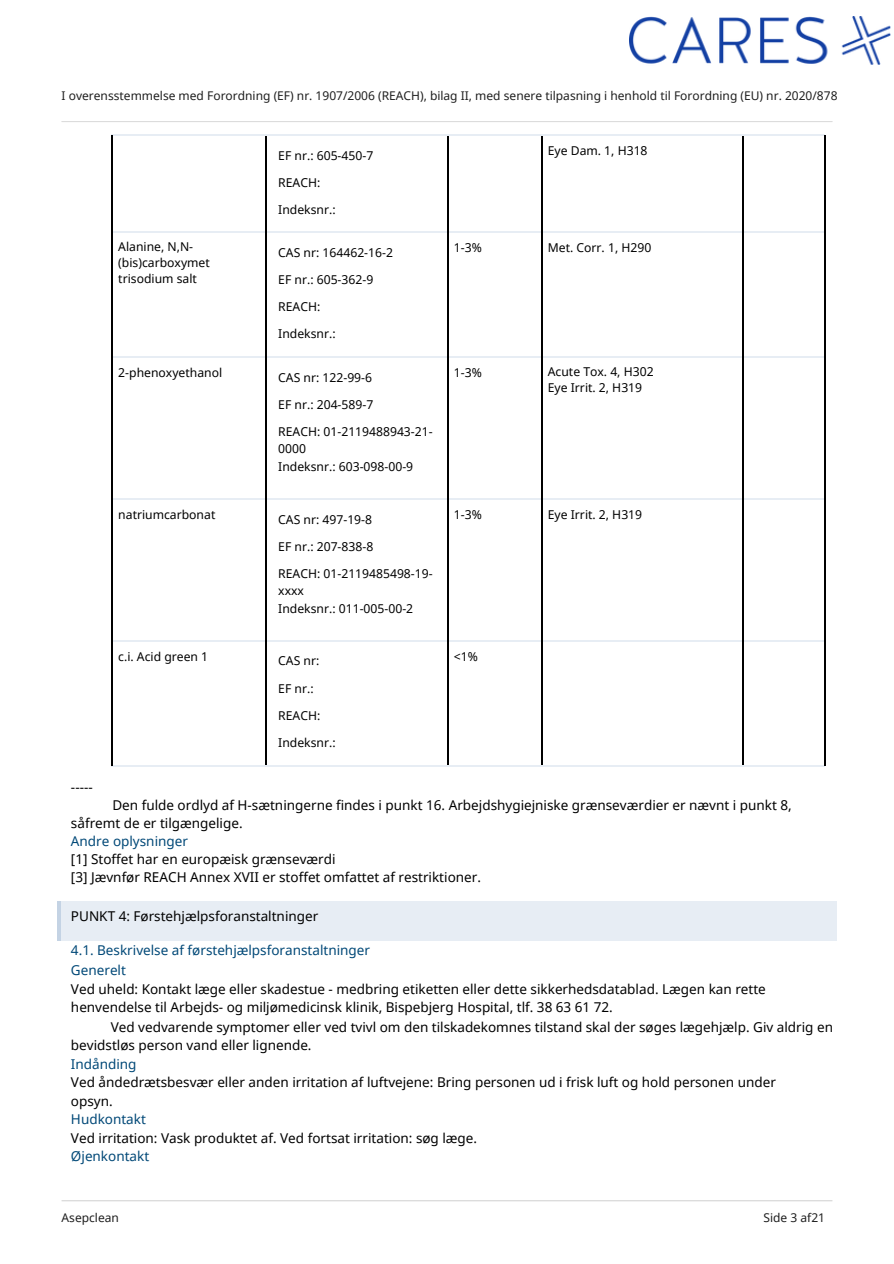
<style>
.page{position:relative;width:894px;height:1264px;background:#fff}
.page>*{position:absolute;margin:0;border:0;box-sizing:border-box;transform-origin:0 0}
.t1{font:13.5px/18px "Noto Sans";color:#000}
.t2{font:13.5px/20.2px "Noto Sans";color:#004877}
.t3{font:12.15px/15.8px "Noto Sans";color:#000}
.t4{font:12px "Noto Sans";color:#1e1e1e}
</style>
<div class="page">
<div style="left:57px;top:901px;width:779px;height:39px;background:#e7edf4"></div>
<hr style="left:57px;top:901px;width:4px;height:39px;background:#c4d3e4">
<svg style="left:62px;top:121px;width:770px;height:1px"></svg>
<svg style="left:62px;top:1200px;width:770px;height:1px"></svg>
<hr style="left:112px;top:232px;width:712px;height:1px;background:#e7edf4">
<hr style="left:112px;top:356px;width:712px;height:2px;background:#e7edf4">
<hr style="left:112px;top:498px;width:712px;height:1px;background:#e7edf4">
<hr style="left:112px;top:640px;width:712px;height:1px;background:#e7edf4">
<hr style="left:266px;top:135px;width:1px;height:630px;background:#000">
<hr style="left:447px;top:135px;width:1px;height:630px;background:#000">
<hr style="left:541px;top:135px;width:1px;height:630px;background:#000">
<hr style="left:742px;top:135px;width:1px;height:630px;background:#000">
<hr style="left:111px;top:135px;width:714px;height:1px;background:#e7edf4">
<hr style="left:111px;top:765px;width:714px;height:1px;background:#e7edf4">
<hr style="left:111px;top:135px;width:2px;height:630px;background:#000">
<hr style="left:823px;top:135px;width:2px;height:630px;background:#000">
<img style="left:629px;top:17px;width:260px;height:48px">
<p class="t4" style="left:62px;top:87px;width:777px">I overensstemmelse med Forordning (EF) nr. 1907/2006 (REACH), bilag II, med senere tilpasning i henhold til Forordning (EU) nr. 2020/878</p>
<p class="t3" style="left:118px;top:239px;width:93px">Alanine, N,N-(bis)carboxymet trisodium salt</p>
<p class="t3" style="left:118px;top:364px;width:105px">2-phenoxyethanol</p>
<p class="t3" style="left:278px;top:147px;width:96px">EF nr.: 605-450-7</p>
<p class="t3" style="left:278px;top:174px;width:44px">REACH:</p>
<p class="t3" style="left:278px;top:201px;width:59px">Indeksnr.:</p>
<p class="t3" style="left:278px;top:244px;width:116px">CAS nr: 164462-16-2</p>
<p class="t3" style="left:278px;top:271px;width:96px">EF nr.: 605-362-9</p>
<p class="t3" style="left:278px;top:298px;width:44px">REACH:</p>
<p class="t3" style="left:278px;top:325px;width:59px">Indeksnr.:</p>
<p class="t3" style="left:278px;top:369px;width:95px">CAS nr: 122-99-6</p>
<p class="t3" style="left:278px;top:396px;width:96px">EF nr.: 204-589-7</p>
<p class="t3" style="left:278px;top:422px;width:156px;line-height:17px">REACH: 01-2119488943-21-<br>0000</p>
<p class="t3" style="left:278px;top:458px;width:136px">Indeksnr.: 603-098-00-9</p>
<p class="t3" style="left:454px;top:240px;width:29px">1-3%</p>
<p class="t3" style="left:454px;top:364px;width:29px">1-3%</p>
<p class="t3" style="left:547px;top:143px;width:101px">Eye Dam. 1, H318</p>
<p class="t3" style="left:547px;top:240px;width:105px">Met. Corr. 1, H290</p>
<p class="t3" style="left:547px;top:363px;width:107px">Acute Tox. 4, H302<br>Eye Irrit. 2, H319</p>
<p class="t3" style="left:118px;top:506px;width:98px">natriumcarbonat</p>
<p class="t3" style="left:278px;top:511px;width:95px">CAS nr: 497-19-8</p>
<p class="t3" style="left:278px;top:538px;width:96px">EF nr.: 207-838-8</p>
<p class="t3" style="left:278px;top:564px;width:156px;line-height:17px">REACH: 01-2119485498-19- xxxx</p>
<p class="t3" style="left:278px;top:600px;width:136px">Indeksnr.: 011-005-00-2</p>
<p class="t3" style="left:454px;top:506px;width:29px">1-3%</p>
<p class="t3" style="left:547px;top:506px;width:96px">Eye Irrit. 2, H319</p>
<p class="t3" style="left:118px;top:648px;width:91px">c.i. Acid green 1</p>
<p class="t3" style="left:278px;top:653px;width:43px">CAS nr:</p>
<p class="t3" style="left:278px;top:680px;width:37px">EF nr.:</p>
<p class="t3" style="left:278px;top:707px;width:44px">REACH:</p>
<p class="t3" style="left:278px;top:734px;width:59px">Indeksnr.:</p>
<p class="t3" style="left:454px;top:648px;width:26px">&lt;1%</p>
<p class="t1" style="left:71px;top:777px;width:23px">-----</p>
<p class="t1" style="left:71px;top:795px;width:722px;text-indent:41px">Den fulde ordlyd af H-sætningerne findes i punkt 16. Arbejdshygiejniske grænseværdier er nævnt i punkt 8, såfremt de er tilgængelige.</p>
<p class="t2" style="left:71px;top:830px;width:118px">Andre oplysninger</p>
<p class="t1" style="left:71px;top:849px;width:411px">[1] Stoffet har en europæisk grænseværdi<br>[3] Jævnfør REACH Annex XVII er stoffet omfattet af restriktioner.</p>
<p class="t1" style="left:71px;top:906px;width:249px">PUNKT 4: Førstehjælpsforanstaltninger</p>
<p class="t2" style="left:71px;top:939px;width:300px">4.1. Beskrivelse af førstehjælpsforanstaltninger<br>Generelt</p>
<p class="t1" style="left:71px;top:980px;width:696px">Ved uheld: Kontakt læge eller skadestue - medbring etiketten eller dette sikkerhedsdatablad. Lægen kan rette henvendelse til Arbejds- og miljømedicinsk klinik, Bispebjerg Hospital, tlf. 38 63 61 72.</p>
<p class="t1" style="left:71px;top:1017px;width:763px;text-indent:40px">Ved vedvarende symptomer eller ved tvivl om den tilskadekomnes tilstand skal der søges lægehjælp. Giv aldrig en bevidstløs person vand eller lignende.</p>
<p class="t2" style="left:71px;top:1053px;width:67px">Indånding</p>
<p class="t1" style="left:71px;top:1071px;width:706px;line-height:19.2px">Ved åndedrætsbesvær eller anden irritation af luftvejene: Bring personen ud i frisk luft og hold personen under opsyn.</p>
<p class="t2" style="left:71px;top:1108px;width:76px">Hudkontakt</p>
<p class="t1" style="left:71px;top:1128px;width:407px">Ved irritation: Vask produktet af. Ved fortsat irritation: søg læge.</p>
<p class="t2" style="left:71px;top:1145px;width:80px">Øjenkontakt</p>
<p class="t4" style="left:62px;top:1208px;width:59px">Asepclean</p>
<p class="t4" style="left:763px;top:1208px;width:63px">Side 3 af21</p>
</div>
